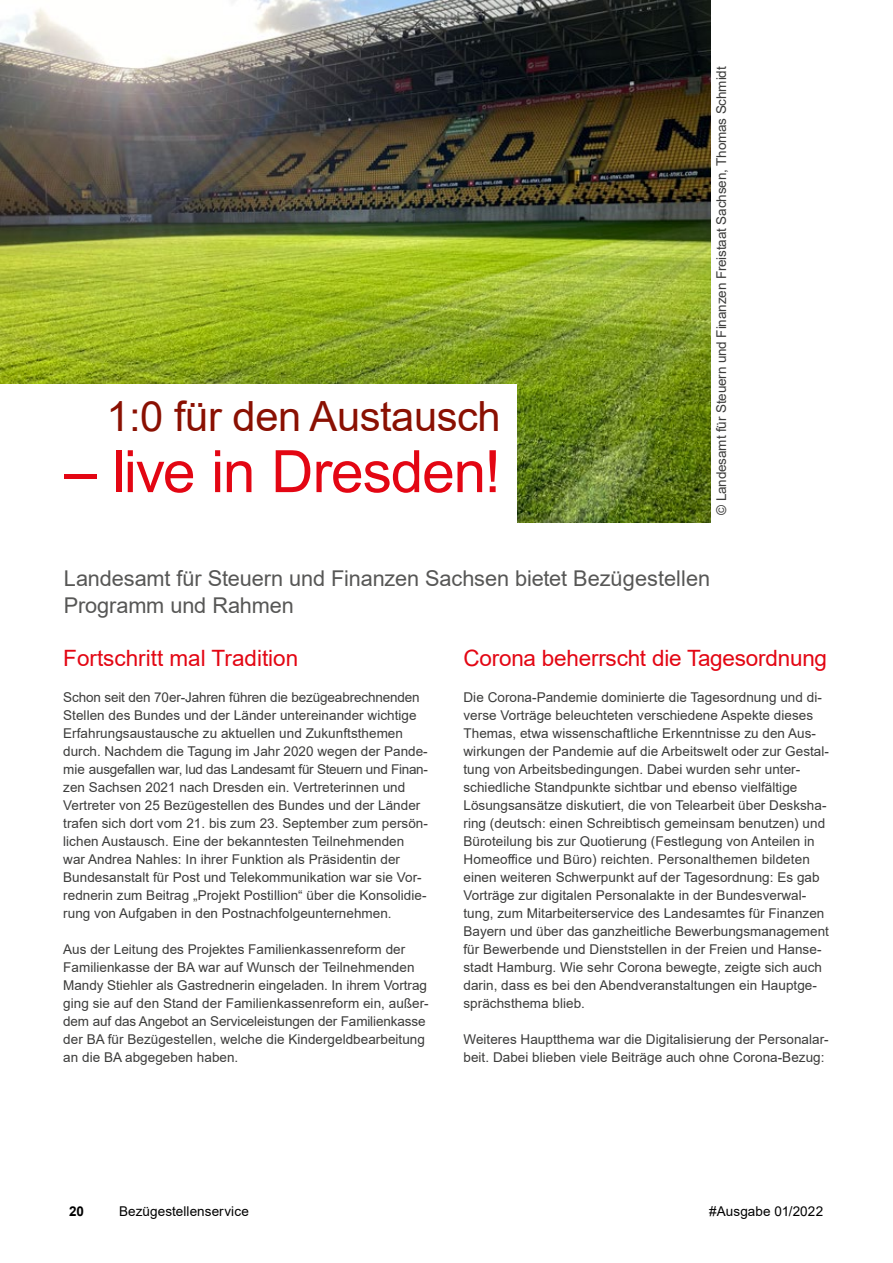
<style>
.page{position:relative;width:893px;height:1263px;background:#fff}
.page>*{position:absolute;margin:0;border:0;box-sizing:border-box;transform-origin:0 0}
.t1{font:58.5px "Arial";letter-spacing:-.02em;color:#e30613}
.t2{font:41.7px "Arial";letter-spacing:-.01em;color:#8a1002}
.t3{font:22.5px "Arial";letter-spacing:-.01em;color:#e30613}
.Teaser{font:21.75px/27px "Arial";letter-spacing:-.005em;color:#575756}
.t4{font:13.5px/18px "Arial";letter-spacing:.005em;color:#3c3c3b}
.t5{font:13.5px "Arial";letter-spacing:.01em;color:#000}
.t6{font:700 13.5px "Arial";color:#000}
</style>
<div class="page">
<img style="left:0;top:0;width:710px;height:522px">
<div style="left:0;top:384px;width:516px;height:62px;background:#fff"></div>
<div style="left:0;top:443px;width:516px;height:84px;background:#fff"></div>
<h1 class="t2" style="left:106px;top:387px;width:396px">1:0 für den Austausch</h1>
<h1 class="t1" style="left:65px;top:431px;width:438px">– live in Dresden!</h1>
<p class="t4" style="left:712px;top:515px;width:450px;rotate:-90deg">© Landesamt für Steuern und Finanzen Freistaat Sachsen, Thomas Schmidt</p>
<p class="Teaser" style="left:64px;top:564px;width:648px">Landesamt für Steuern und Finanzen Sachsen bietet Bezügestellen<br>Programm und Rahmen</p>
<h2 class="t3" style="left:63px;top:643px;width:237px">Fortschritt mal Tradition</h2>
<p class="t4" style="left:63px;top:688px;width:366px">Schon seit den 70er-Jahren führen die bezügeabrechnenden Stellen des Bundes und der Länder untereinander wichtige Erfahrungsaustausche zu aktuellen und Zukunftsthemen durch. Nachdem die Tagung im Jahr 2020 wegen der Pande&shy;mie ausgefallen war, lud das Landesamt für Steuern und Finan&shy;zen Sachsen 2021 nach Dresden ein. Vertreterinnen und Vertreter von 25 Bezügestellen des Bundes und der Länder trafen sich dort vom 21. bis zum 23. September zum persön&shy;lichen Austausch. Eine der bekanntesten Teilnehmenden war Andrea Nahles: In ihrer Funktion als Präsidentin der Bundesanstalt für Post und Telekommunikation war sie Vor&shy;rednerin zum Beitrag „Projekt Postillion“ über die Konsolidie&shy;rung von Aufgaben in den Postnachfolgeunternehmen.</p>
<p class="t4" style="left:63px;top:940px;width:367px">Aus der Leitung des Projektes Familienkassenreform der Familienkasse der BA war auf Wunsch der Teilnehmenden Mandy Stiehler als Gastrednerin eingeladen. In ihrem Vortrag ging sie auf den Stand der Familienkassenreform ein, außer&shy;dem auf das Angebot an Serviceleistungen der Familienkasse der BA für Bezügestellen, welche die Kindergeldbearbeitung an die BA abgegeben haben.</p>
<h2 class="t3" style="left:463px;top:643px;width:365px">Corona beherrscht die Tagesordnung</h2>
<p class="t4" style="left:463px;top:688px;width:367px">Die Corona-Pandemie dominierte die Tagesordnung und di&shy;verse Vorträge beleuchteten verschiedene Aspekte dieses Themas, etwa wissenschaftliche Erkenntnisse zu den Aus&shy;wirkungen der Pandemie auf die Arbeitswelt oder zur Gestal&shy;tung von Arbeitsbedingungen. Dabei wurden sehr unter&shy;schiedliche Standpunkte sichtbar und ebenso vielfältige Lösungsansätze diskutiert, die von Telearbeit über Desksha&shy;ring (deutsch: einen Schreibtisch gemeinsam benutzen) und Büroteilung bis zur Quotierung (Festlegung von Anteilen in Homeoffice und Büro) reichten. Personalthemen bildeten einen weiteren Schwerpunkt auf der Tagesordnung: Es gab Vorträge zur digitalen Personalakte in der Bundesverwal&shy;tung, zum Mitarbeiterservice des Landesamtes für Finanzen Bayern und über das ganzheitliche Bewerbungsmanagement für Bewerbende und Dienststellen in der Freien und Hanse&shy;stadt Hamburg. Wie sehr Corona bewegte, zeigte sich auch darin, dass es bei den Abendveranstaltungen ein Hauptge&shy;sprächsthema blieb.</p>
<p class="t4" style="left:463px;top:1030px;width:367px">Weiteres Hauptthema war die Digitalisierung der Personalar&shy;beit. Dabei blieben viele Beiträge auch ohne Corona-Bezug:</p>
<p class="t6" style="left:69px;top:1202px;width:17px">20</p>
<p class="t5" style="left:119px;top:1202px;width:131px">Bezügestellenservice</p>
<p class="t5" style="left:709px;top:1202px;width:116px">#Ausgabe 01/2022</p>
</div>
